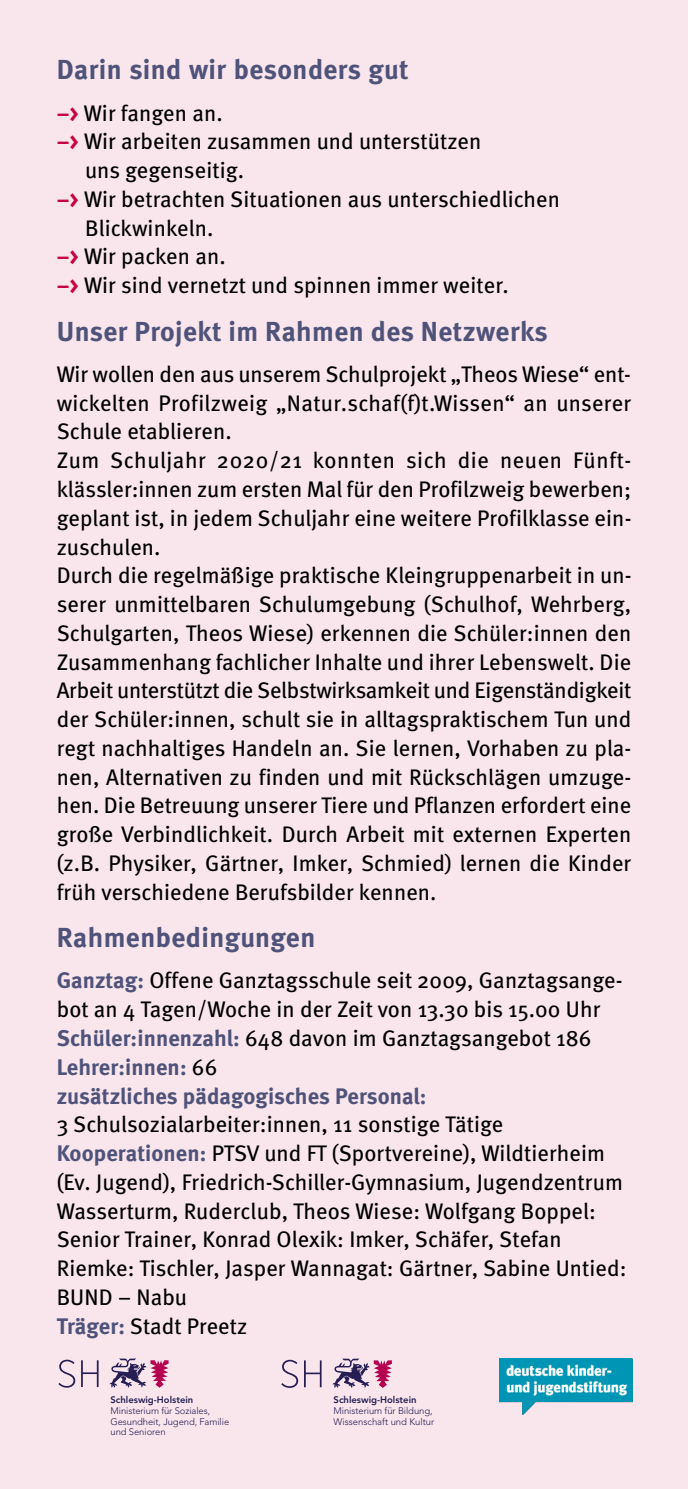
<style>
.page{position:relative;width:688px;height:1489px;background:#fff}
.page>*{position:absolute;margin:0;border:0;box-sizing:border-box;transform-origin:0 0}
.t1{font:700 27.5px "Meta";letter-spacing:.015em;color:#4f537a}
.t2{font:22.5px/28.8px "Meta";letter-spacing:.005em;color:#000}
.t3{font:300 9.5px/11px "Avenir";letter-spacing:-.01em;color:#261d53}
.t4{font:800 9.5px "Avenir";color:#261d53}
.s1{font-weight:700;color:#c8003f}
.s2{font-weight:700;color:#4f537a}
</style>
<div class="page">
<div style="left:0;top:0;width:687px;height:1488px;background:#f9e6ec"></div>
<svg style="left:110px;top:1358px;width:58px;height:29px"></svg>
<svg style="left:58px;top:1359px;width:17px;height:28px"></svg>
<svg style="left:81px;top:1360px;width:17px;height:26px"></svg>
<svg style="left:332px;top:1358px;width:60px;height:29px"></svg>
<svg style="left:281px;top:1359px;width:17px;height:28px"></svg>
<svg style="left:304px;top:1360px;width:17px;height:27px"></svg>
<img style="left:500px;top:1358px;width:132px;height:55px">
<p class="t1" style="left:57px;top:60px;width:353px">Darin sind wir besonders gut</p>
<p class="t2" style="left:57px;top:100px;width:167px"><span class="s1">–&gt;</span> Wir fangen an.</p>
<p class="t2" style="left:57px;top:129px;width:426px"><span class="s1">–&gt;</span> Wir arbeiten zusammen und unterstützen</p>
<p class="t2" style="left:85px;top:158px;width:161px">uns gegenseitig.</p>
<p class="t2" style="left:57px;top:187px;width:504px"><span class="s1">–&gt;</span> Wir betrachten Situationen aus unterschiedlichen</p>
<p class="t2" style="left:85px;top:215px;width:130px">Blickwinkeln.</p>
<p class="t2" style="left:57px;top:244px;width:170px"><span class="s1">–&gt;</span> Wir packen an.</p>
<p class="t2" style="left:57px;top:273px;width:453px"><span class="s1">–&gt;</span> Wir sind vernetzt und spinnen immer weiter.</p>
<p class="t1" style="left:57px;top:321px;width:492px">Unser Projekt im Rahmen des Netzwerks</p>
<p class="t2" style="left:57px;top:362px;width:576px">Wir wollen den aus unserem Schulprojekt „Theos Wiese“ ent&shy;wickelten Profilzweig „Natur.schaf(f)t.Wissen“ an unserer Schule etablieren.<br>Zum Schuljahr 2020/21 konnten sich die neuen Fünft&shy;klässler:innen zum ersten Mal für den Profilzweig bewerben; geplant ist, in jedem Schuljahr eine weitere Profilklasse ein&shy;zuschulen.<br>Durch die regelmäßige praktische Kleingruppenarbeit in un&shy;serer unmittelbaren Schulumgebung (Schulhof, Wehrberg, Schulgarten, Theos Wiese) erkennen die Schüler:innen den Zusammenhang fachlicher Inhalte und ihrer Lebenswelt. Die Arbeit unterstützt die Selbstwirksamkeit und Eigenständigkeit der Schüler:innen, schult sie in alltagspraktischem Tun und regt nachhaltiges Handeln an. Sie lernen, Vorhaben zu pla&shy;nen, Alternativen zu finden und mit Rückschlägen umzuge&shy;hen. Die Betreuung unserer Tiere und Pflanzen erfordert eine große Verbindlichkeit. Durch Arbeit mit externen Experten (z.B. Physiker, Gärtner, Imker, Schmied) lernen die Kinder früh verschiedene Berufsbilder kennen.</p>
<p class="t1" style="left:57px;top:928px;width:260px">Rahmenbedingungen</p>
<p class="t2" style="left:57px;top:968px;width:567px"><span class="s2">Ganztag:</span> Offene Ganztagsschule seit 2009, Ganztagsange&shy;bot an 4 Tagen/Woche in der Zeit von 13.30 bis 15.00 Uhr <span class="s2">Schüler:innenzahl:</span> 648 davon im Ganztagsangebot 186<br><span class="s2">Lehrer:innen:</span> 66<br><span class="s2">zusätzliches pädagogisches Personal:</span></p>
<p class="t2" style="left:57px;top:1112px;width:571px">3 Schulsozialarbeiter:innen, 11 sonstige Tätige <span class="s2">Kooperationen:</span> PTSV und FT (Sportvereine), Wildtierheim (Ev. Jugend), Friedrich-Schiller-Gymnasium, Jugendzentrum Wasserturm, Ruderclub, Theos Wiese: Wolfgang Boppel:<br>Senior Trainer, Konrad Olexik: Imker, Schäfer, Stefan Riemke: Tischler, Jasper Wannagat: Gärtner, Sabine Untied:<br>BUND – Nabu<br><span class="s2">Träger:</span> Stadt Preetz</p>
<p class="t4" style="left:110px;top:1395px;width:84px">Schleswig-Holstein</p>
<p class="t3" style="left:110px;top:1405px;width:120px">Ministerium für Soziales,<br>Gesundheit, Jugend, Familie und Senioren</p>
<p class="t4" style="left:333px;top:1395px;width:84px">Schleswig-Holstein</p>
<p class="t3" style="left:333px;top:1405px;width:102px">Ministerium für Bildung,<br>Wissenschaft und Kultur</p>
</div>
